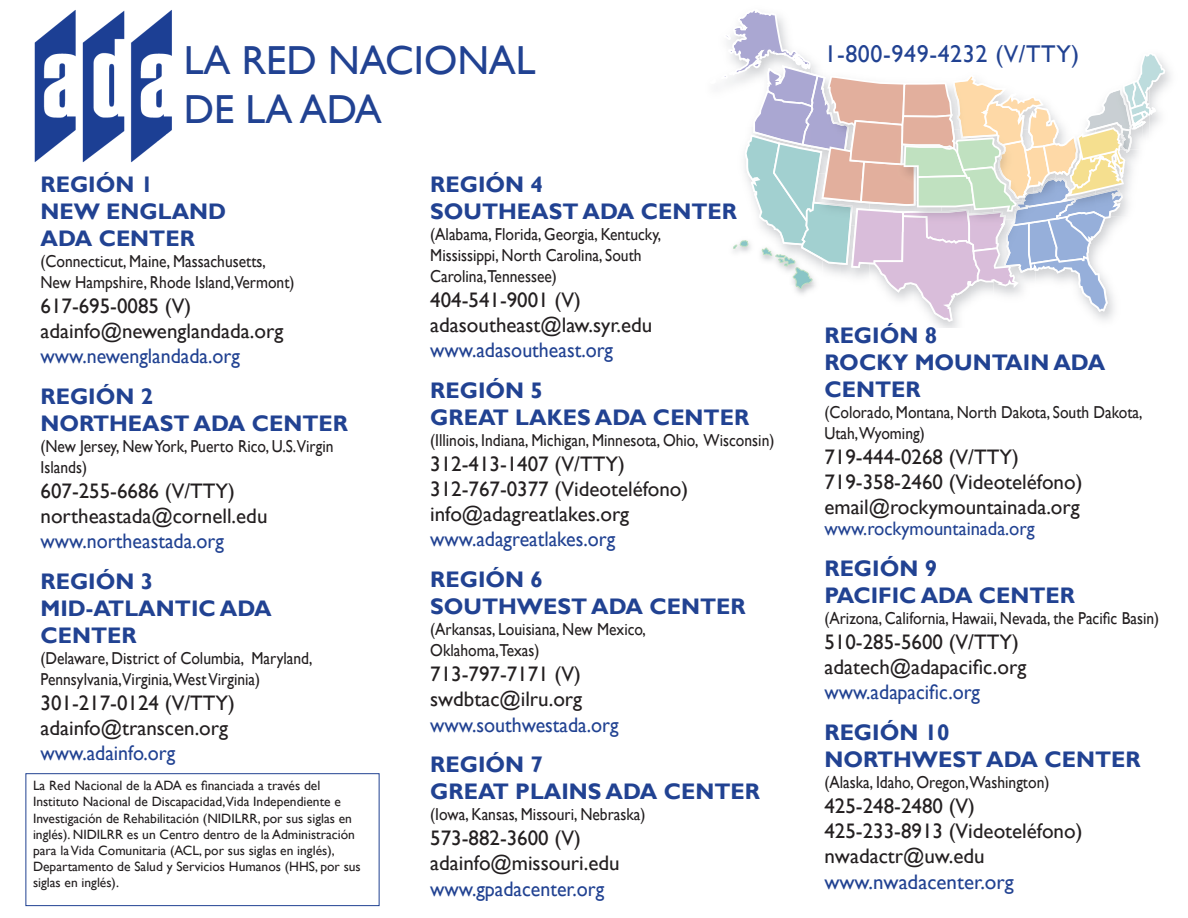
<style>
.page{position:relative;width:1188px;height:918px;background:#fff}
.page>*{position:absolute;margin:0;border:0;box-sizing:border-box;transform-origin:0 0}
.t1{font:40.5px/48.6px "Gill Sans";color:#214292}
.t2{font:24.3px "Gill Sans";letter-spacing:.025em;color:#214292}
.Regional{font:700 22.5px/27px "Gill Sans";color:#214292}
.Regional_contact_tex{font:21px "Gill Sans";color:#231f20}
.Web_URL{font:21px "Gill Sans";color:#214292;scale:.95 1}
.Web_URL-2{font:21px "Gill Sans";color:#214292}
.Web_URL-3{font:19.5px "Gill Sans";color:#214292;scale:.95 1}
.Regional_states{font:17.25px/21px "Gill Sans";color:#231f20;scale:.9 1}
.t3{font:13.5px/16.2px "Gill Sans";color:#231f20}
</style>
<div class="page">
<svg style="left:724px;top:11px;width:441px;height:311px"></svg>
<div style="left:26px;top:773px;width:354px;height:133px;border:1px solid #214292"></div>
<img style="left:34px;top:10px;width:138px;height:153px">
<p class="t1" style="left:184px;top:37px;width:354px">LA RED NACIONAL<br>DE LA ADA</p>
<p class="Regional" style="left:40px;top:171px;width:187px">REGIÓN 1<br>NEW ENGLAND<br>ADA CENTER</p>
<p class="Regional_states" style="left:40px;top:251px;width:284px">(Connecticut, Maine, Massachusetts,<br>New Hampshire, Rhode Island,Vermont)</p>
<p class="Regional_contact_tex" style="left:40px;top:293px;width:152px">617-695-0085 (V)</p>
<p class="Regional_contact_tex" style="left:40px;top:319px;width:244px">adainfo@newenglandada.org</p>
<p class="Web_URL" style="left:40px;top:344px;width:211px">www.newenglandada.org</p>
<p class="Regional" style="left:40px;top:383px;width:309px">REGIÓN 2<br>NORTHEAST ADA CENTER</p>
<p class="Regional_states" style="left:40px;top:436px;width:327px">(New Jersey, New York, Puerto Rico, U.S.Virgin<br>Islands)</p>
<p class="Regional_contact_tex" style="left:40px;top:479px;width:196px">607-255-6686 (V/TTY)</p>
<p class="Regional_contact_tex" style="left:40px;top:504px;width:229px">northeastada@cornell.edu</p>
<p class="Web_URL" style="left:40px;top:529px;width:195px">www.northeastada.org</p>
<p class="Regional" style="left:40px;top:568px;width:233px">REGIÓN 3<br>MID-ATLANTIC ADA<br>CENTER</p>
<p class="Regional_states" style="left:40px;top:648px;width:304px">(Delaware, District of Columbia, Maryland,<br>Pennsylvania,Virginia,West Virginia)</p>
<p class="Regional_contact_tex" style="left:40px;top:691px;width:196px">301-217-0124 (V/TTY)</p>
<p class="Regional_contact_tex" style="left:40px;top:716px;width:189px">adainfo@transcen.org</p>
<p class="Web_URL" style="left:40px;top:741px;width:143px">www.adainfo.org</p>
<p class="t3" style="left:33px;top:778px;width:329px">La Red Nacional de la ADA es financiada a través del Instituto Nacional de Discapacidad,Vida Independiente e Investigación de Rehabilitación (NIDILRR, por sus siglas en inglés). NIDILRR es un Centro dentro de la Administración para la Vida Comunitaria (ACL, por sus siglas en inglés), Departamento de Salud y Servicios Humanos (HHS, por sus siglas en inglés).</p>
<p class="Regional" style="left:430px;top:171px;width:308px">REGIÓN 4<br>SOUTHEAST ADA CENTER</p>
<p class="Regional_states" style="left:430px;top:224px;width:258px">(Alabama, Florida, Georgia, Kentucky,</p>
<p class="Regional_states" style="left:430px;top:245px;width:236px">Mississippi, North Carolina, South</p>
<p class="Regional_states" style="left:430px;top:266px;width:142px">Carolina,Tennessee)</p>
<p class="Regional_contact_tex" style="left:430px;top:287px;width:152px">404-541-9001 (V)</p>
<p class="Regional_contact_tex" style="left:430px;top:313px;width:224px">adasoutheast@law.syr.edu</p>
<p class="Web_URL" style="left:430px;top:338px;width:194px">www.adasoutheast.org</p>
<p class="Regional" style="left:430px;top:377px;width:321px">REGIÓN 5<br>GREAT LAKES ADA CENTER</p>
<p class="Regional_states" style="left:430px;top:430px;width:384px">(Illinois, Indiana, Michigan, Minnesota, Ohio, Wisconsin)</p>
<p class="Regional_contact_tex" style="left:430px;top:452px;width:196px">312-413-1407 (V/TTY)</p>
<p class="Regional_contact_tex" style="left:430px;top:477px;width:260px">312-767-0377 (Videoteléfono)</p>
<p class="Regional_contact_tex" style="left:430px;top:502px;width:201px">info@adagreatlakes.org</p>
<p class="Web_URL" style="left:430px;top:527px;width:196px">www.adagreatlakes.org</p>
<p class="Regional" style="left:430px;top:566px;width:317px">REGIÓN 6<br>SOUTHWEST ADA CENTER</p>
<p class="Regional_states" style="left:430px;top:619px;width:241px">(Arkansas, Louisiana, New Mexico,</p>
<p class="Regional_states" style="left:430px;top:640px;width:123px">Oklahoma,Texas)</p>
<p class="Regional_contact_tex" style="left:430px;top:662px;width:152px">713-797-7171 (V)</p>
<p class="Regional_contact_tex" style="left:430px;top:687px;width:154px">swdbtac@ilru.org</p>
<p class="Web_URL" style="left:430px;top:712px;width:200px">www.southwestada.org</p>
<p class="Regional" style="left:430px;top:752px;width:331px">REGIÓN 7<br>GREAT PLAINS ADA CENTER</p>
<p class="Regional_states" style="left:430px;top:804px;width:241px">(Iowa, Kansas, Missouri, Nebraska)</p>
<p class="Regional_contact_tex" style="left:430px;top:826px;width:152px">573-882-3600 (V)</p>
<p class="Regional_contact_tex" style="left:430px;top:851px;width:191px">adainfo@missouri.edu</p>
<p class="Web_URL" style="left:430px;top:876px;width:185px">www.gpadacenter.org</p>
<p class="t2" style="left:824px;top:39px;width:256px">1-800-949-4232 (V/TTY)</p>
<p class="Regional" style="left:824px;top:322px;width:282px">REGIÓN 8<br>ROCKY MOUNTAIN ADA<br>CENTER</p>
<p class="Regional_states" style="left:824px;top:402px;width:355px">(Colorado, Montana, North Dakota, South Dakota,<br>Utah,Wyoming)</p>
<p class="Regional_contact_tex" style="left:824px;top:444px;width:196px">719-444-0268 (V/TTY)</p>
<p class="Regional_contact_tex" style="left:824px;top:470px;width:260px">719-358-2460 (Videoteléfono)</p>
<p class="Regional_contact_tex" style="left:824px;top:495px;width:257px">email@rockymountainada.org</p>
<p class="Web_URL-3" style="left:824px;top:517px;width:223px">www.rockymountainada.org</p>
<p class="Regional" style="left:824px;top:555px;width:252px">REGIÓN 9<br>PACIFIC ADA CENTER</p>
<p class="Regional_states" style="left:824px;top:608px;width:373px">(Arizona, California, Hawaii, Nevada, the Pacific Basin)</p>
<p class="Regional_contact_tex" style="left:824px;top:630px;width:196px">510-285-5600 (V/TTY)</p>
<p class="Regional_contact_tex" style="left:824px;top:655px;width:203px">adatech@adapacific.org</p>
<p class="Web_URL" style="left:824px;top:680px;width:165px">www.adapacific.org</p>
<p class="Regional" style="left:824px;top:719px;width:318px">REGIÓN 10<br>NORTHWEST ADA CENTER</p>
<p class="Regional_states" style="left:824px;top:772px;width:252px">(Alaska, Idaho, Oregon,Washington)</p>
<p class="Regional_contact_tex" style="left:824px;top:794px;width:152px">425-248-2480 (V)</p>
<p class="Regional_contact_tex" style="left:824px;top:819px;width:260px">425-233-8913 (Videoteléfono)</p>
<p class="Regional_contact_tex" style="left:824px;top:844px;width:162px">nwadactr@uw.edu</p>
<p class="Web_URL-2" style="left:824px;top:869px;width:191px">www.nwadacenter.org</p>
</div>
